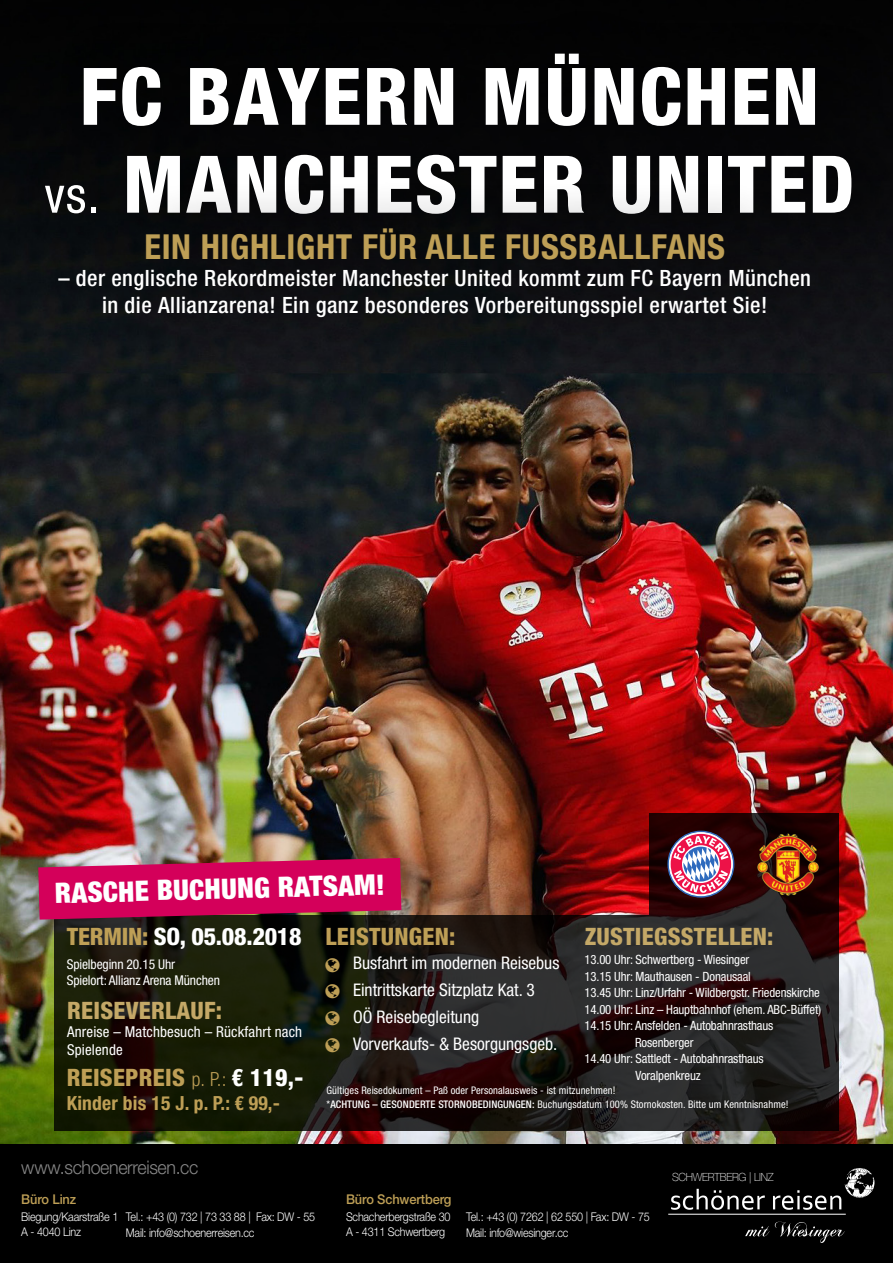
<style>
.page{position:relative;width:893px;height:1263px;background:#fff}
.page>*{position:absolute;margin:0;border:0;box-sizing:border-box;transform-origin:0 0}
.t1{font:800 condensed 79.5px/87.9px "Helvetica Neue LTW1 G";letter-spacing:.02em;color:#fff;text-align:center}
.t2{font:700 condensed 34.5px "Helvetica Neue LTW1 G";letter-spacing:.02em;color:#be9f56}
.t3{font:900 condensed 28.2px "Helvetica Neue LTW1 G";color:#fff}
.t4{font:800 condensed 24px "Helvetica Neue LTW1 G";letter-spacing:.01em;color:#be9f56}
.t5{font:800 condensed 24px "Helvetica Neue LTW1 G";letter-spacing:.01em;color:#c4a867}
.t6{font:800 condensed 24px "Helvetica Neue LTW1 G";letter-spacing:-.01em;color:#fff}
.t7{font:500 condensed 22.5px/27px "Helvetica Neue LTW1 G";letter-spacing:.02em;color:#fff;text-align:center}
.t8{font:700 condensed 19.5px "Helvetica Neue LTW1 G";letter-spacing:.01em;color:#be9f56}
.t9{font:300 18.75px "Helvetica Neue LTW1 G";letter-spacing:-.02em;color:#878787;scale:.95 1}
.t10{font:condensed 17.4px/26.8px "Helvetica Neue LTW1 G";color:#fff}
.t11{font:condensed 15px/18px "Helvetica Neue LTW1 G";letter-spacing:.01em;color:#fff}
.t12{font:condensed 13.5px/16.5px "Helvetica Neue LTW1 G";letter-spacing:-.01em;color:#fff}
.t13{font:500 13.5px "Helvetica Neue LTW1 G";letter-spacing:-.01em;color:#be9f56;scale:.95 1}
.t14{font:condensed 12.75px "Helvetica Neue LTW1 G";letter-spacing:-.01em;color:#fff}
.t15{font:300 12px/15.9px "Helvetica Neue LTW1 G";letter-spacing:-.02em;color:#fff;scale:.9 1}
.t16{font:100 11.25px "Helvetica Neue LTW1 G";letter-spacing:-.02em;color:#fff;scale:.95 1}
.t17{font:condensed 10.5px/13.5px "Helvetica Neue LTW1 G";letter-spacing:.01em;color:#fff}
.s1{font-weight:400;font-size:50.25px}
.s2{color:#be9f56}
.s3{font-weight:300;font-size:19.5px}
.s4{color:#fff}
.s5{font-weight:500}
</style>
<div class="page">
<div style="left:0;top:1144px;width:893px;height:119px;background:#000"></div>
<svg style="left:671px;top:1189px;width:94px;height:21px"></svg>
<svg style="left:773px;top:1168px;width:102px;height:42px"></svg>
<svg style="left:745px;top:1226px;width:24px;height:10px"></svg>
<svg style="left:775px;top:1221px;width:70px;height:22px"></svg>
<hr style="left:668px;top:1214px;width:178px;height:1px;background:#fff">
<img style="left:0;top:0;width:893px;height:1144px">
<svg style="left:54px;top:915px;width:785px;height:216px"></svg>
<svg style="left:650px;top:813px;width:189px;height:102px;fill:#250101"></svg>
<div style="left:668px;top:831px;width:66px;height:66px;border:1px solid #2e6abd;border-radius:50%"></div>
<div style="left:669px;top:832px;width:63px;height:64px;border:1px solid #fff;border-radius:50%"></div>
<svg style="left:671px;top:834px;width:60px;height:60px"></svg>
<img style="left:753px;top:829px;width:69px;height:71px">
<div style="left:22px;top:7px;width:871px;height:254px;background:#000"></div>
<div style="left:45px;top:178px;width:837px;height:190px;background:#0c0d10"></div>
<svg style="left:38px;top:858px;width:363px;height:61px"></svg>
<svg style="left:326px;top:957px;width:14px;height:15px"></svg>
<svg style="left:326px;top:984px;width:14px;height:15px"></svg>
<svg style="left:326px;top:1011px;width:14px;height:14px"></svg>
<svg style="left:326px;top:1038px;width:14px;height:14px"></svg>
<h1 class="t1" style="left:44px;top:52px;width:811px">FC BAYERN MÜNCHEN <span class="s1">vs.</span> MANCHESTER UNITED</h1>
<h2 class="t2" style="left:144px;top:226px;width:582px">EIN HIGHLIGHT FÜR ALLE FUSSBALLFANS</h2>
<h3 class="t7" style="left:58px;top:264px;width:754px">– der englische Rekordmeister Manchester United kommt zum FC Bayern München in die Allianzarena! Ein ganz besonderes Vorbereitungsspiel erwartet Sie!</h3>
<h3 class="t3" style="left:54px;top:878px;width:331px;rotate:-2deg">RASCHE BUCHUNG RATSAM!</h3>
<h3 class="t6" style="left:67px;top:922px;width:236px"><span class="s2">TERMIN:</span> SO, 05.08.2018</h3>
<p class="t12" style="left:67px;top:956px;width:155px">Spielbeginn 20.15 Uhr<br>Spielort: Allianz Arena München</p>
<h3 class="t5" style="left:67px;top:996px;width:156px">REISEVERLAUF:</h3>
<p class="t11" style="left:67px;top:1023px;width:237px">Anreise – Matchbesuch – Rückfahrt nach<br>Spielende</p>
<h3 class="t4" style="left:67px;top:1063px;width:238px">REISEPREIS <span class="s3">p. P.:</span> <span class="s4">€ 119,-</span></h3>
<h3 class="t8" style="left:67px;top:1091px;width:215px">Kinder bis 15 J. p. P.: € 99,-</h3>
<h3 class="t5" style="left:585px;top:922px;width:190px">ZUSTIEGSSTELLEN:</h3>
<p class="t14" style="left:584px;top:952px;width:166px">13.00 Uhr: Schwertberg - Wiesinger</p>
<p class="t14" style="left:584px;top:969px;width:168px">13.15 Uhr: Mauthausen - Donausaal</p>
<p class="t14" style="left:584px;top:985px;width:237px">13.45 Uhr: Linz/Urfahr - Wildbergstr. Friedenskirche</p>
<p class="t14" style="left:584px;top:1002px;width:238px">14.00 Uhr: Linz – Hauptbahnhof (ehem. ABC-Büffet)</p>
<p class="t14" style="left:584px;top:1018px;width:191px">14.15 Uhr: Ansfelden - Autobahnrasthaus</p>
<p class="t14" style="left:635px;top:1035px;width:60px">Rosenberger</p>
<p class="t14" style="left:584px;top:1051px;width:181px">14.40 Uhr: Sattledt - Autobahnrasthaus</p>
<p class="t14" style="left:636px;top:1068px;width:67px">Voralpenkreuz</p>
<p class="t17" style="left:327px;top:1083px;width:463px">Gültiges Reisedokument – Paß oder Personalausweis - ist mitzunehmen!<br>*<span class="s5">ACHTUNG – GESONDERTE STORNOBEDINGUNGEN:</span> Buchungsdatum 100% Stornokosten. Bitte um Kenntnisnahme!</p>
<h3 class="t4" style="left:326px;top:922px;width:131px">LEISTUNGEN:</h3>
<h3 class="t10" style="left:353px;top:950px;width:208px">Busfahrt im modernen Reisebus<br>Eintrittskarte Sitzplatz Kat. 3<br>OÖ Reisebegleitung<br>Vorverkaufs- &amp; Besorgungsgeb.</h3>
<h3 class="t9" style="left:21px;top:1156px;width:188px">www.schoenerreisen.cc</h3>
<p class="t13" style="left:21px;top:1191px;width:59px">Büro Linz</p>
<p class="t15" style="left:21px;top:1208px;width:109px">Biegung/Kaarstraße 1<br>A - 4040 Linz</p>
<p class="t15" style="left:126px;top:1208px;width:212px">Tel.: +43 (0) 732 | 73 33 88 | Fax: DW - 55<br>Mail: info@schoenerreisen.cc</p>
<p class="t13" style="left:346px;top:1191px;width:113px">Büro Schwertberg</p>
<p class="t15" style="left:346px;top:1208px;width:118px">Schacherbergstraße 30<br>A - 4311 Schwertberg</p>
<p class="t15" style="left:466px;top:1208px;width:206px">Tel.: +43 (0) 7262 | 62 550 | Fax: DW - 75<br>Mail: info@wiesinger.cc</p>
<p class="t16" style="left:672px;top:1170px;width:108px">SCHWERTBERG | LINZ</p>
</div>
